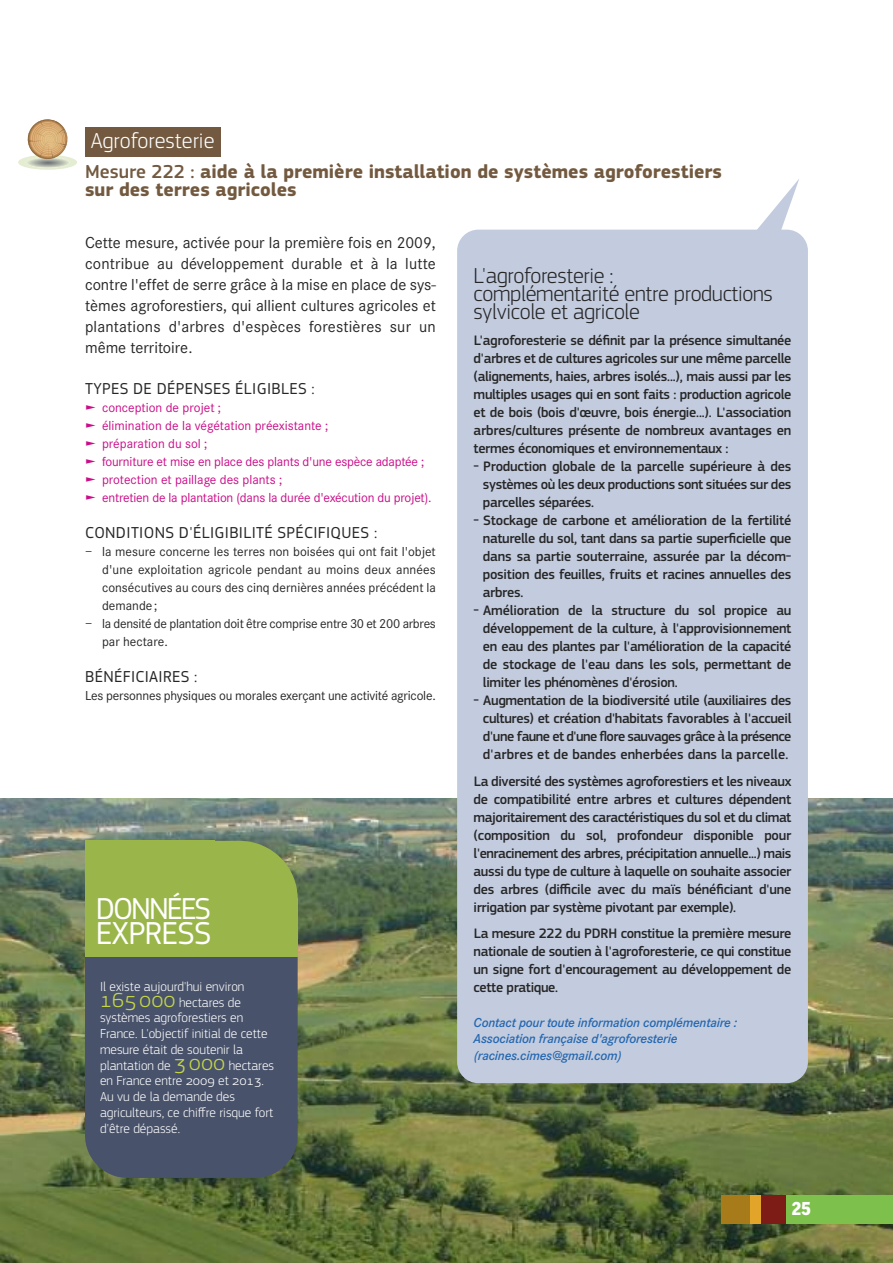
<style>
.page{position:relative;width:893px;height:1263px;background:#fff}
.page>*{position:absolute;margin:0;border:0;box-sizing:border-box;transform-origin:0 0}
.t1{font:33px "PF Square Sans Pro";letter-spacing:-.02em;color:#fff}
.t2{font:31.5px "PF Square Sans Pro";letter-spacing:-.065em;color:#fff}
.t3{font:300 22.5px/18px "PF Square Sans Pro";letter-spacing:-.015em;color:#272627}
.t4{font:300 22.5px "PF Square Sans Pro";color:#fff}
.t5{font:700 19.5px/18px "PF Square Sans Pro";color:#72593f}
.t6{font:900 18px "Good";color:#fff}
.t7{font:16.5px/21px "Corporate S";letter-spacing:.01em;color:#272627;text-align:justify}
.t8{font:16.5px "PF Square Sans Pro";letter-spacing:.02em;color:#272627}
.t9{font:500 14.25px/18px "PF Square Sans Pro";letter-spacing:-.025em;color:#272627;text-align:justify}
.t10{font:300 13.5px/15.8px "PF Square Sans Pro";color:#fff}
.t11{font:13.5px "Corporate S";color:#272627}
.t12{font:13.5px "Corporate S";letter-spacing:-.015em;color:#ca0d89}
.t13{font:italic 600 13.5px/16.5px "Corporate S";letter-spacing:-.015em;color:#2567b0}
.t14{font:13.5px "Corporate S";letter-spacing:-.02em;color:#272627}
.s1{font-weight:500}
.s2{font-size:22.5px;color:#c4d646}
</style>
<div class="page">
<img style="left:0;top:798px;width:893px;height:465px">
<div style="left:782px;top:1195px;width:111px;height:28px;background:#7dc14c"></div>
<div style="left:757px;top:1195px;width:29px;height:28px;background:#7d1c17"></div>
<div style="left:747px;top:1195px;width:13px;height:28px;background:#e2a52a"></div>
<div style="left:722px;top:1195px;width:28px;height:28px;background:#a77b1a"></div>
<div style="left:85px;top:128px;width:136px;height:29px;background:#72593f"></div>
<svg style="left:18px;top:119px;width:59px;height:51px"></svg>
<svg style="left:754px;top:179px;width:45px;height:55px"></svg>
<div style="left:457px;top:230px;width:351px;height:853px;background:#c2ccde;border-radius:21px"></div>
<div style="left:85px;top:863px;width:213px;height:315px;background:#48526a;border-radius:43px"></div>
<div style="left:85px;top:841px;width:213px;height:116px;background:#9ab64b;border-radius:58px"></div>
<div style="left:85px;top:841px;width:130px;height:116px;background:#9ab64b"></div>
<div style="left:85px;top:898px;width:213px;height:59px;background:#9ab64b"></div>
<p class="t4" style="left:91px;top:133px;width:125px">Agroforesterie</p>
<p class="t5" style="left:85px;top:164px;width:639px"><span class="s1">mesure 222 :</span> aide à la première installation de systèmes agroforestiers sur des terres agricoles</p>
<p class="t7" style="left:85px;top:232px;width:352px">Cette mesure, activée pour la première fois en 2009, contribue au développement durable et à la lutte contre l'effet de serre grâce à la mise en place de sys&shy;tèmes agroforestiers, qui allient cultures agricoles et plantations d'arbres d'espèces forestières sur un même territoire.</p>
<p class="t8" style="left:85px;top:383px;width:231px">TYPES DE DÉPENSES ÉLIGIBLES :</p>
<p class="t12" style="left:85px;top:399px;width:138px">❑ conception de projet ;</p>
<p class="t12" style="left:85px;top:417px;width:245px">❑ élimination de la végétation préexistante ;</p>
<p class="t12" style="left:85px;top:435px;width:124px">❑ préparation du sol ;</p>
<p class="t12" style="left:85px;top:453px;width:341px">❑ fourniture et mise en place des plants d'une espèce adaptée ;</p>
<p class="t12" style="left:85px;top:471px;width:199px">❑ protection et paillage des plants ;</p>
<p class="t12" style="left:85px;top:489px;width:348px">❑ entretien de la plantation (dans la durée d'exécution du projet).</p>
<p class="t8" style="left:85px;top:527px;width:294px">CONDITIONS D'ÉLIGIBILITÉ SPÉCIFIQUES :</p>
<p class="t11" style="left:85px;top:543px;width:352px">− la mesure concerne les terres non boisées qui ont fait l'objet</p>
<p class="t11" style="left:102px;top:561px;width:335px">d'une exploitation agricole pendant au moins deux années</p>
<p class="t11" style="left:102px;top:579px;width:335px">consécutives au cours des cinq dernières années précédent la</p>
<p class="t11" style="left:102px;top:597px;width:57px">demande ;</p>
<p class="t14" style="left:85px;top:615px;width:352px">− la densité de plantation doit être comprise entre 30 et 200 arbres</p>
<p class="t11" style="left:102px;top:633px;width:67px">par hectare.</p>
<p class="t8" style="left:85px;top:671px;width:114px">BÉNÉFICIAIRES :</p>
<p class="t11" style="left:85px;top:687px;width:352px">Les personnes physiques ou morales exerçant une activité agricole.</p>
<p class="t2" style="left:96px;top:898px;width:117px">DONNÉES</p>
<p class="t1" style="left:96px;top:922px;width:117px">EXPRESS</p>
<p class="t10" style="left:100px;top:980px;width:176px">Il existe aujourd'hui environ<br><span class="s2">165000</span> hectares de systèmes agroforestiers en<br>France. L'objectif initial de cette mesure était de soutenir la plantation de <span class="s2">3000</span> hectares en France entre 2009 et 2013.<br>Au vu de la demande des agriculteurs, ce chiffre risque fort d'être dépassé.</p>
<p class="t3" style="left:474px;top:268px;width:301px">L'agroforesterie :<br>complémentarité entre productions sylvicole et agricole</p>
<p class="t9" style="left:474px;top:333px;width:319px">L'agroforesterie se définit par la présence simultanée d'arbres et de cultures agricoles sur une même parcelle (alignements, haies, arbres isolés...), mais aussi par les multiples usages qui en sont faits : production agricole et de bois (bois d'œuvre, bois énergie...). L'association arbres/cultures présente de nombreux avantages en termes économiques et environnementaux :</p>
<p class="t9" style="left:483px;top:459px;width:310px;text-indent:-9px">- production globale de la parcelle supérieure à des systèmes où les deux productions sont situées sur des parcelles séparées.</p>
<p class="t9" style="left:483px;top:513px;width:310px;text-indent:-9px">- stockage de carbone et amélioration de la fertilité naturelle du sol, tant dans sa partie superficielle que dans sa partie souterraine, assurée par la décom&shy;position des feuilles, fruits et racines annuelles des arbres.</p>
<p class="t9" style="left:483px;top:603px;width:310px;text-indent:-9px">- Amélioration de la structure du sol propice au développement de la culture, à l'approvisionnement en eau des plantes par l'amélioration de la capacité de stockage de l'eau dans les sols, permettant de limiter les phénomènes d'érosion.</p>
<p class="t9" style="left:483px;top:693px;width:310px;text-indent:-9px">- Augmentation de la biodiversité utile (auxiliaires des cultures) et création d'habitats favorables à l'accueil d'une faune et d'une flore sauvages grâce à la présence d'arbres et de bandes enherbées dans la parcelle.</p>
<p class="t9" style="left:474px;top:773px;width:319px">La diversité des systèmes agroforestiers et les niveaux de compatibilité entre arbres et cultures dépendent majoritairement des caractéristiques du sol et du climat (composition du sol, profondeur disponible pour l'enracinement des arbres, précipitation annuelle...) mais aussi du type de culture à laquelle on souhaite associer des arbres (difficile avec du maïs bénéficiant d'une irrigation par système pivotant par exemple).</p>
<p class="t9" style="left:474px;top:926px;width:319px">La mesure 222 du pdrH constitue la première mesure nationale de soutien à l'agroforesterie, ce qui constitue un signe fort d'encouragement au développement de cette pratique.</p>
<p class="t13" style="left:474px;top:1014px;width:265px">Contact pour toute information complémentaire :<br>Association française d'agroforesterie (racines.cimes@gmail.com)</p>
<p class="t6" style="left:791px;top:1202px;width:21px">25</p>
</div>
